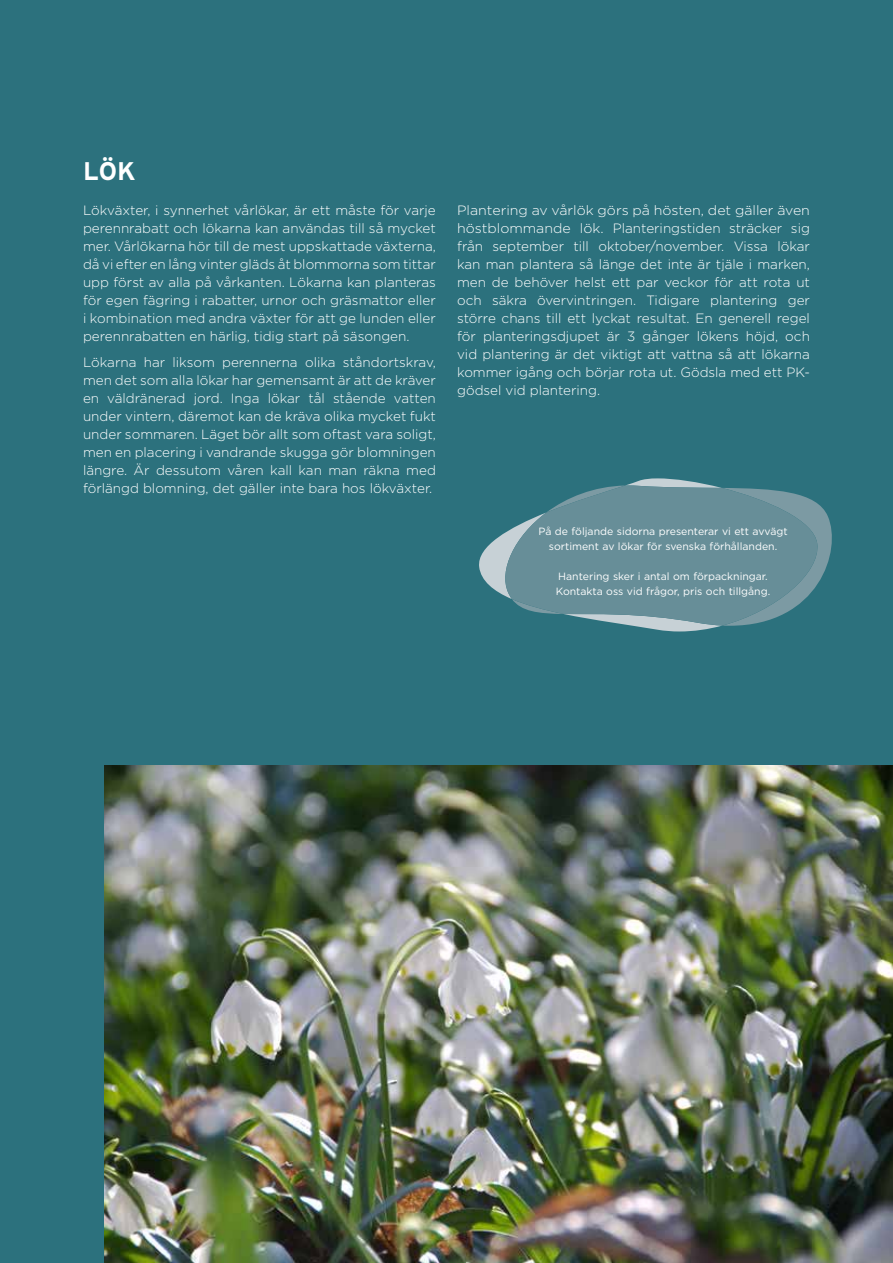
<style>
.page{position:relative;width:893px;height:1263px;background:#fff}
.page>*{position:absolute;margin:0;border:0;box-sizing:border-box;transform-origin:0 0}
.t1{font:700 25.5px "Interstate";color:#fff}
.t2{font:300 13.5px/18px "Gotham";color:#fff;text-align:justify}
.t3{font:300 13.5px/18px "Gotham";color:#fff;text-align:justify;scale:1.05 1}
.t4{font:10.5px/15px "Gotham";color:#fff;text-align:center}
</style>
<div class="page">
<div style="left:1px;top:0;width:892px;height:1263px;background:#2c717d"></div>
<img style="left:105px;top:765px;width:788px;height:498px">
<svg style="left:821px;top:507px;width:11px;height:71px"></svg>
<svg style="left:479px;top:478px;width:342px;height:153px"></svg>
<h1 class="t1" style="left:83px;top:157px;width:54px">LÖK</h1>
<p class="t2" style="left:83px;top:201px;width:354px">Lökväxter, i synnerhet vårlökar, är ett måste för varje perennrabatt och lökarna kan användas till så mycket mer. Vårlökarna hör till de mest uppskattade växterna, då vi efter en lång vinter gläds åt blommorna som tittar upp först av alla på vårkanten. Lökarna kan planteras för egen fägring i rabatter, urnor och gräsmattor eller i kombination med andra växter för att ge lunden eller perennrabatten en härlig, tidig start på säsongen.</p>
<p class="t2" style="left:83px;top:353px;width:354px">Lökarna har liksom perennerna olika ståndortskrav, men det som alla lökar har gemensamt är att de kräver en väldränerad jord. Inga lökar tål stående vatten under vintern, däremot kan de kräva olika mycket fukt under sommaren. Läget bör allt som oftast vara soligt, men en placering i vandrande skugga gör blomningen längre. Är dessutom våren kall kan man räkna med förlängd blomning, det gäller inte bara hos lökväxter.</p>
<p class="t3" style="left:457px;top:201px;width:338px">Plantering av vårlök görs på hösten, det gäller även höstblommande lök. Planteringstiden sträcker sig från september till oktober/november. Vissa lökar kan man plantera så länge det inte är tjäle i marken, men de behöver helst ett par veckor för att rota ut och säkra övervintringen. Tidigare plantering ger större chans till ett lyckat resultat. En generell regel för planteringsdjupet är 3 gånger lökens höjd, och vid plantering är det viktigt att vattna så att lökarna kommer igång och börjar rota ut. Gödsla med ett PK&shy;gödsel vid plantering.</p>
<p class="t4" style="left:538px;top:523px;width:251px">På de följande sidorna presenterar vi ett avvägt sortiment av lökar för svenska förhållanden.</p>
<p class="t4" style="left:556px;top:568px;width:216px;text-align:left">Hantering sker i antal om förpackningar.<br>Kontakta oss vid frågor, pris och tillgång.</p>
</div>
